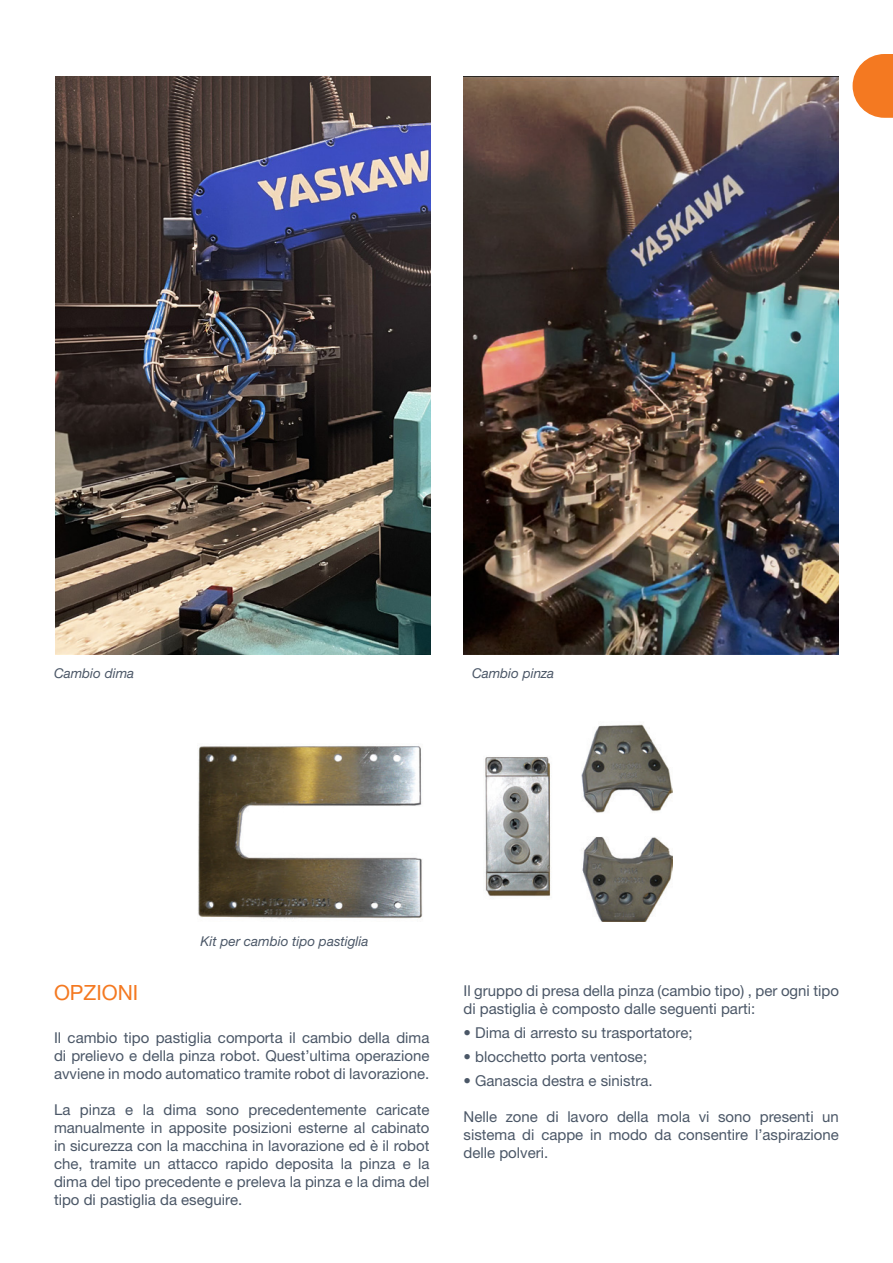
<style>
.page{position:relative;width:893px;height:1263px;background:#fff}
.page>*{position:absolute;margin:0;border:0;box-sizing:border-box;transform-origin:0 0}
.t1{font:21px "Helvetica Neue LT Pro";color:#f47921}
.t2{font:15px/18px "Helvetica Neue LT Pro";color:#4b5767;text-align:justify}
.t3{font:italic 13.5px "Helvetica Neue LT Pro";color:#4b5767}
</style>
<div class="page">
<svg style="left:853px;top:54px;width:40px;height:64px"></svg>
<img style="left:56px;top:77px;width:375px;height:578px">
<img style="left:198px;top:746px;width:225px;height:173px">
<img style="left:485px;top:724px;width:188px;height:198px">
<img style="left:464px;top:77px;width:375px;height:578px">
<p class="t3" style="left:54px;top:665px;width:82px">Cambio dima</p>
<p class="t3" style="left:472px;top:665px;width:84px">Cambio pinza</p>
<p class="t3" style="left:200px;top:933px;width:170px">Kit per cambio tipo pastiglia</p>
<p class="t1" style="left:54px;top:980px;width:86px">OPZIONI</p>
<p class="t2" style="left:54px;top:1029px;width:377px">Il cambio tipo pastiglia comporta il cambio della dima di prelievo e della pinza robot. Quest’ultima operazione avviene in modo automatico tramite robot di lavorazione.</p>
<p class="t2" style="left:54px;top:1101px;width:377px">La pinza e la dima sono precedentemente caricate manualmente in apposite posizioni esterne al cabinato in sicurezza con la macchina in lavorazione ed è il robot che, tramite un attacco rapido deposita la pinza e la dima del tipo precedente e preleva la pinza e la dima del tipo di pastiglia da eseguire.</p>
<p class="t2" style="left:463px;top:981px;width:377px">Il gruppo di presa della pinza (cambio tipo) , per ogni tipo di pastiglia è composto dalle seguenti parti:</p>
<p class="t2" style="left:463px;top:1023px;width:231px">• Dima di arresto su trasportatore;</p>
<p class="t2" style="left:463px;top:1047px;width:185px">• blocchetto porta ventose;</p>
<p class="t2" style="left:463px;top:1071px;width:191px">• Ganascia destra e sinistra.</p>
<p class="t2" style="left:463px;top:1107px;width:377px">Nelle zone di lavoro della mola vi sono presenti un sistema di cappe in modo da consentire l’aspirazione delle polveri.</p>
</div>
